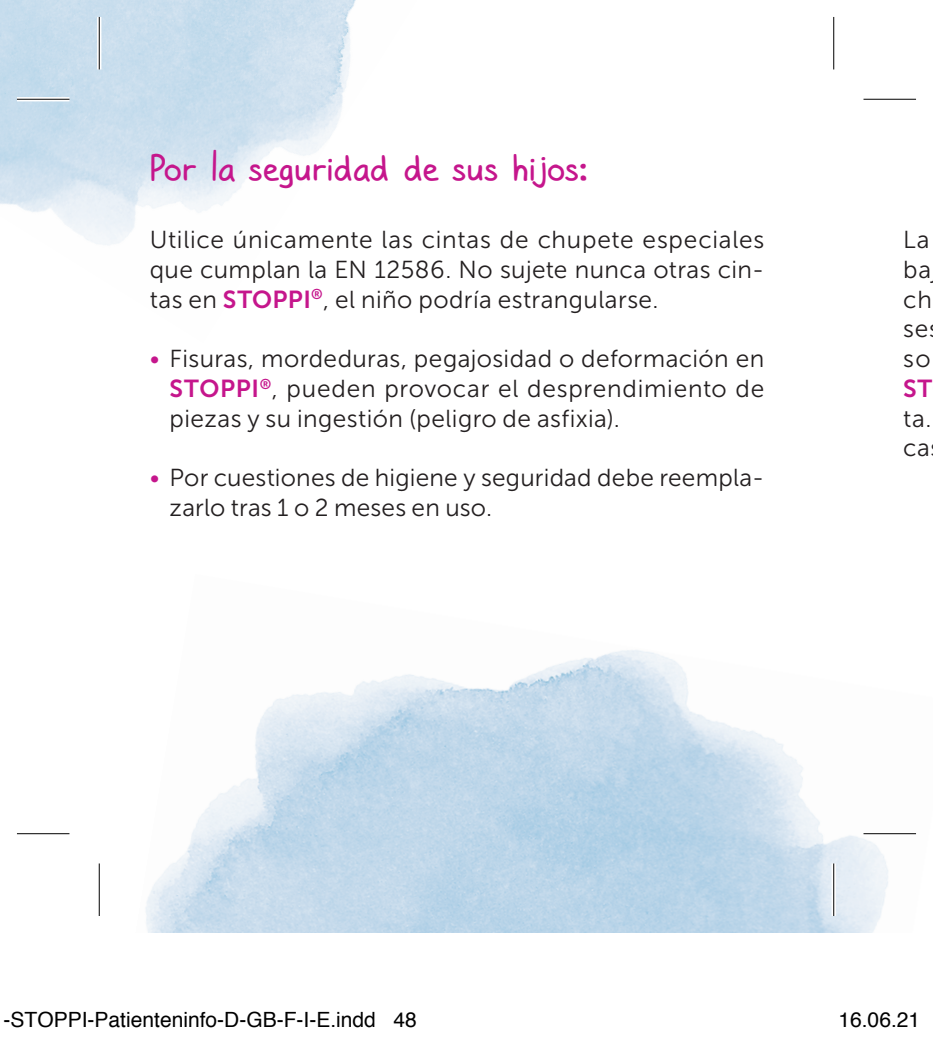
<style>
.page{position:relative;width:933px;height:1038px;background:#fff}
.page>*{position:absolute;margin:0;border:0;box-sizing:border-box;transform-origin:0 0}
.t1{font:35px "sagesans";letter-spacing:-.005em;color:#c5168c;scale:1.05 1}
.t2{font:24.5px/29.8px "Museo Sans 300";letter-spacing:.015em;color:#231f20}
.t3{font:24.5px "Museo Sans 700";color:#c5168c}
.t4{font:21px "Helvetica";color:#000}
.s1{font-family:"Museo Sans 700";color:#c5168c}
.s2{color:#c5168c}
</style>
<div class="page">
<img style="left:145px;top:650px;width:743px;height:283px">
<img style="left:0;top:0;width:356px;height:245px">
<svg style="left:17px;top:97px;width:52px;height:4px"></svg>
<svg style="left:863px;top:98px;width:53px;height:1px"></svg>
<svg style="left:17px;top:834px;width:52px;height:1px"></svg>
<svg style="left:863px;top:831px;width:53px;height:5px"></svg>
<svg style="left:97px;top:17px;width:4px;height:52px"></svg>
<svg style="left:98px;top:863px;width:1px;height:53px"></svg>
<svg style="left:834px;top:17px;width:1px;height:52px"></svg>
<svg style="left:831px;top:863px;width:5px;height:53px"></svg>
<hr style="left:17px;top:99px;width:52px;height:1px;background:#000">
<hr style="left:863px;top:99px;width:53px;height:1px;background:#000">
<hr style="left:17px;top:833px;width:52px;height:1px;background:#000">
<hr style="left:863px;top:833px;width:53px;height:1px;background:#000">
<hr style="left:99px;top:17px;width:1px;height:52px;background:#000">
<hr style="left:99px;top:863px;width:1px;height:53px;background:#000">
<hr style="left:833px;top:17px;width:1px;height:52px;background:#000">
<hr style="left:833px;top:863px;width:1px;height:53px;background:#000">
<h1 class="t1" style="left:150px;top:148px;width:419px">Por la seguridad de sus hijos:</h1>
<p class="t2" style="left:150px;top:225px;width:616px;text-align:justify">Utilice únicamente las cintas de chupete especiales que cumplan la EN 12586. No sujete nunca otras cin&shy;tas en <span class="s1">STOPPI</span><sup>®</sup>, el niño podría estrangularse.</p>
<p class="t2" style="left:170px;top:344px;width:596px;text-align:justify;text-indent:-20px"><span class="s2">•</span> Fisuras, mordeduras, pegajosidad o deformación en <span class="s1">STOPPI</span><sup>®</sup>, pueden provocar el desprendimiento de piezas y su ingestión (peligro de asfixia).</p>
<p class="t2" style="left:170px;top:463px;width:596px;text-indent:-20px"><span class="s2">•</span> Por cuestiones de higiene y seguridad debe reempla&shy;zarlo tras 1 o 2 meses en uso.</p>
<p class="t2" style="left:903px;top:225px;width:30px">La ba ch se so</p>
<p class="t3" style="left:903px;top:375px;width:31px">ST</p>
<p class="t2" style="left:903px;top:403px;width:30px">ta. ca</p>
<p class="t4" style="left:4px;top:1004px;width:415px">-STOPPI-Patienteninfo-D-GB-F-I-E.indd 48</p>
<p class="t4" style="left:838px;top:1004px;width:83px">16.06.21</p>
</div>
